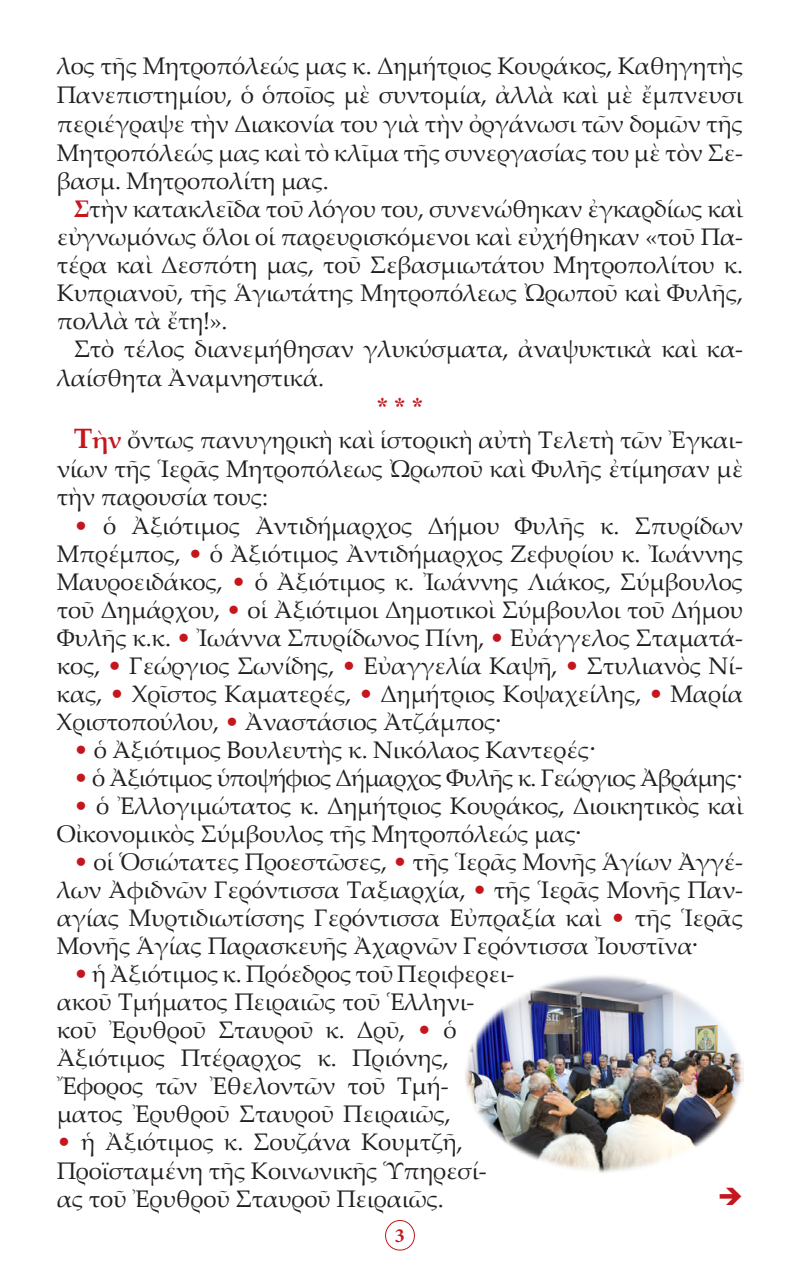
<style>
.page{position:relative;width:800px;height:1270px;background:#fff}
.page>*{position:absolute;margin:0;border:0;box-sizing:border-box;transform-origin:0 0}
.t1{font:24px/28px "Palatino Linotype";letter-spacing:-.01em;color:#231f20;text-align:justify}
.t2{font:24px "Palatino Linotype";letter-spacing:-.04em;color:#231f20}
.t3{font:24px "CTOS New Times Bold Test 1";color:#c4161c}
.t4{font:700 20px "Minion Pro";color:#c4161c}
.s1{font-weight:700;color:#c4161c}
.s2{font-weight:700;font-size:28px;color:#c4161c}
.s3{color:#c4161c}
</style>
<div class="page">
<div style="left:385px;top:1220px;width:30px;height:30px;border:1px solid #c4161c;border-radius:50%"></div>
<img style="left:465px;top:975px;width:278px;height:198px">
<p class="t1" style="left:57px;top:51px;width:688px;line-height:28.6px">λος τῆς Μητροπόλεώς μας κ. Δημήτριος Κουράκος, Καθηγητὴς Πανεπιστημίου, ὁ ὁποῖος μὲ συντομία, ἀλλὰ καὶ μὲ ἔμπνευσι περιέγραψε τὴν Διακονία του γιὰ τὴν ὀργάνωσι τῶν δομῶν τῆς Μητροπόλεώς μας καὶ τὸ κλῖμα τῆς συνεργασίας του μὲ τὸν Σε&shy;βασμ. Μητροπολίτη μας.</p>
<p class="t1" style="left:57px;top:194px;width:688px;text-indent:17px"><span class="s1">Σ</span>τὴν κατακλεῖδα τοῦ λόγου του, συνενώθηκαν ἐγκαρδίως καὶ εὐγνωμόνως ὅλοι οἱ παρευρισκόμενοι καὶ εὐχήθηκαν «τοῦ Πα&shy;τέρα καὶ Δεσπότη μας, τοῦ Σεβασμιωτάτου Μητροπολίτου κ.<br>Κυπριανοῦ, τῆς Ἁγιωτάτης Μητροπόλεως Ὠρωποῦ καὶ Φυλῆς, πολλὰ τὰ ἔτη!».</p>
<p class="t1" style="left:57px;top:333px;width:688px;line-height:28.8px;text-indent:17px">Στὸ τέλος διανεμήθησαν γλυκύσματα, ἀναψυκτικὰ καὶ κα&shy;λαίσθητα Ἀναμνηστικά.</p>
<p class="t3" style="left:376px;top:393px;width:49px">* * *</p>
<p class="t1" style="left:57px;top:424px;width:688px;line-height:28.8px;text-indent:17px"><span class="s2">Τ</span><span class="s1">ὴν</span> ὄντως πανυγηρικὴ καὶ ἱστορικὴ αὐτὴ Τελετὴ τῶν Ἐγκαι&shy;νίων τῆς Ἱερᾶς Μητροπόλεως Ὠρωποῦ καὶ Φυλῆς ἐτίμησαν μὲ τὴν παρουσία τους:</p>
<p class="t1" style="left:57px;top:510px;width:688px;text-indent:17px"><span class="s3">•</span> ὁ Ἀξιότιμος Ἀντιδήμαρχος Δήμου Φυλῆς κ. Σπυρίδων Μπρέμπος, <span class="s3">•</span> ὁ Ἀξιότιμος Ἀντιδήμαρχος Ζεφυρίου κ. Ἰωάννης Μαυροειδάκος, <span class="s3">•</span> ὁ Ἀξιότιμος κ. Ἰωάννης Λιάκος, Σύμβουλος τοῦ Δημάρχου, <span class="s3">•</span> οἱ Ἀξιότιμοι Δημοτικοὶ Σύμβουλοι τοῦ Δήμου Φυλῆς κ.κ. <span class="s3">•</span> Ἰωάννα Σπυρίδωνος Πίνη, <span class="s3">•</span> Εὐάγγελος Σταματά&shy;κος, <span class="s3">•</span> Γεώργιος Σωνίδης, <span class="s3">•</span> Εὐαγγελία Καψῆ, <span class="s3">•</span> Στυλιανὸς Νί&shy;κας, <span class="s3">•</span> Χρῖστος Καματερές, <span class="s3">•</span> Δημήτριος Κοψαχείλης, <span class="s3">•</span> Μαρία Χριστοπούλου, <span class="s3">•</span> Ἀναστάσιος Ἀτζάμπος·</p>
<p class="t1" style="left:74px;top:734px;width:523px"><span class="s3">•</span> ὁ Ἀξιότιμος Βουλευτὴς κ. Νικόλαος Καντερές·</p>
<p class="t2" style="left:74px;top:760px;width:670px"><span class="s3">•</span> ὁ Ἀξιότιμος ὑποψήφιος Δήμαρχος Φυλῆς κ. Γεώργιος Ἀβράμης·</p>
<p class="t1" style="left:57px;top:790px;width:688px;text-indent:17px"><span class="s3">•</span> ὁ Ἐλλογιμώτατος κ. Δημήτριος Κουράκος, Διοικητικὸς καὶ<br>Οἰκονομικὸς Σύμβουλος τῆς Μητροπόλεώς μας·</p>
<p class="t1" style="left:57px;top:846px;width:688px;text-indent:17px"><span class="s3">•</span> οἱ Ὁσιώτατες Προεστῶσες, <span class="s3">•</span> τῆς Ἱερᾶς Μονῆς Ἁγίων Ἀγγέ&shy;λων Ἀφιδνῶν Γερόντισσα Ταξιαρχία, <span class="s3">•</span> τῆς Ἱερᾶς Μονῆς Παν&shy;αγίας Μυρτιδιωτίσσης Γερόντισσα Εὐπραξία καὶ <span class="s3">•</span> τῆς Ἱερᾶς Μονῆς Ἁγίας Παρασκευῆς Ἀχαρνῶν Γερόντισσα Ἰουστῖνα·</p>
<p class="t1" style="left:57px;top:958px;width:459px;text-align:left;text-indent:17px"><span class="s3">•</span> ἡ Ἀξιότιμος κ. Πρόεδρος τοῦ Περιφερει&shy;ακοῦ Τμήματος Πειραιῶς τοῦ Ἑλληνι&shy;κοῦ Ἐρυθροῦ Σταυροῦ κ. Δρῦ, <span class="s3">•</span> ὁ Ἀξιότιμος Πτέραρχος κ. Πριόνης, Ἔφορος τῶν Ἐθελοντῶν τοῦ Τμή&shy;ματος Ἐρυθροῦ Σταυροῦ Πειραιῶς,</p>
<p class="t1" style="left:57px;top:1126px;width:431px;line-height:28.8px;text-align:left"><span class="s3">•</span> ἡ Ἀξιότιμος κ. Σουζάνα Κουμτζῆ,<br>Προϊσταμένη τῆς Κοινωνικῆς Ὑπηρεσί&shy;ας τοῦ Ἐρυθροῦ Σταυροῦ Πειραιῶς.</p>
<p class="t4" style="left:395px;top:1221px;width:11px">3</p>
</div>
